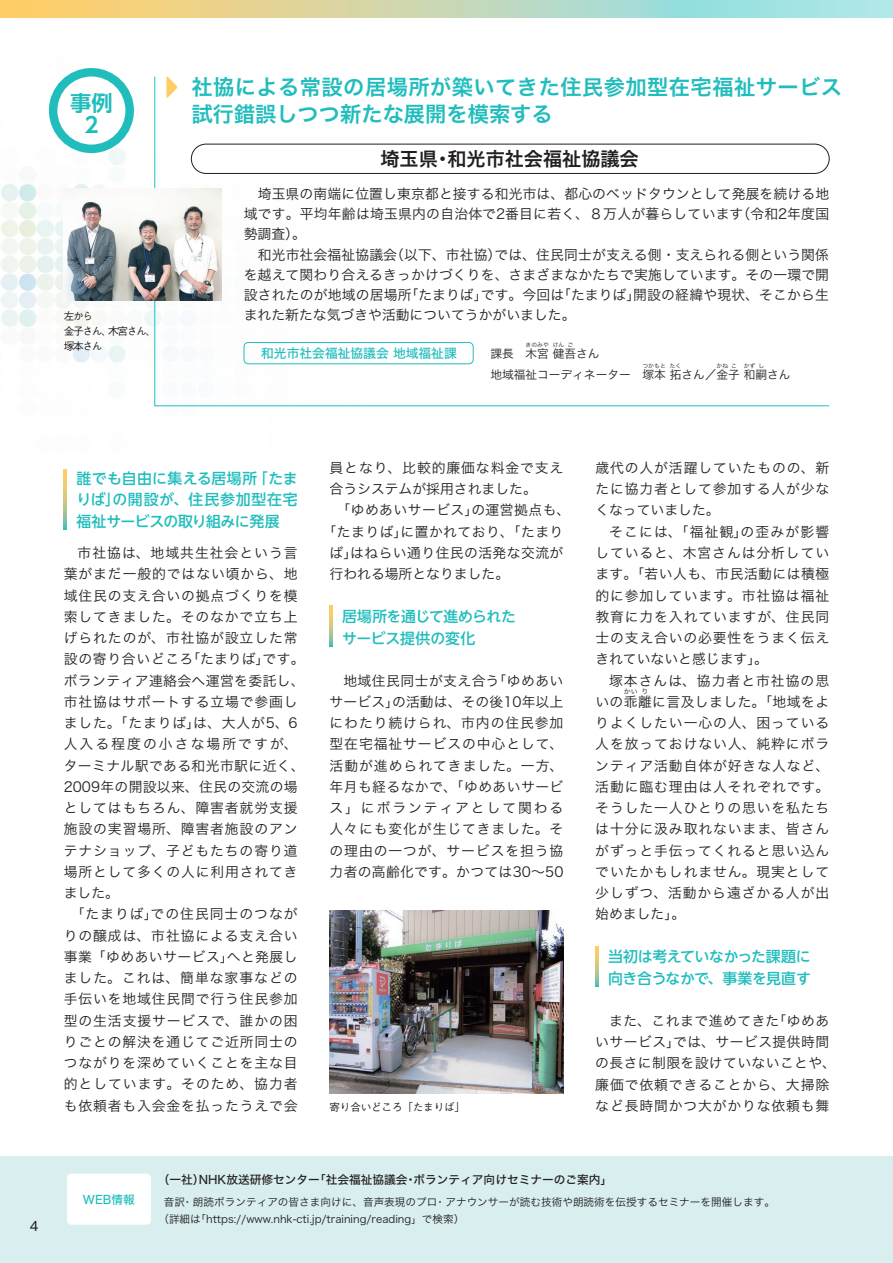
<style>
.page{position:relative;width:893px;height:1263px;background:#fff}
.page>*{position:absolute;margin:0;border:0;box-sizing:border-box;transform-origin:0 0}
.t1{font:21.3px/26.5px "Hira Kaku Std N W6";letter-spacing:.02em;color:#21bdbd}
.t2{font:700 21.3px/22.4px "UD Shin Go NT Pr 6 N De";color:#21bdbd;text-align:center}
.t3{font:19.2px "Hira Kaku Std N W6";color:#231f20}
.t4{font:500 14.85px/21.3px "UD Shin Go NT Pr 6 N";letter-spacing:-.015em;color:#21bdbd}
.t5{font:13.8px/21.3px "Hira Kaku Std N W3";letter-spacing:.06em;color:#231f20;text-align:justify}
.t6{font:13.8px/20.2px "Hira Kaku Std N W3";letter-spacing:.01em;color:#231f20}
.t7{font:13.8px/21.3px "Hira Kaku Std N W3";letter-spacing:.035em;color:#231f20;text-align:center}
.t8{font:13.8px/21.5px "Hira Kaku Std N W3";letter-spacing:.03em;color:#231f20;text-align:right}
.t9{font:13.8px "Hira Kaku Std N W3";color:#231f20}
.t10{font:13.8px "Hira Kaku Std N W3";letter-spacing:.025em;color:#231f20}
.t11{font:13.8px "Hira Kaku Std N W3";letter-spacing:.15em;color:#231f20}
.t12{font:12.75px "Hira Kaku Std N W5";color:#21bdbd}
.t13{font:12.75px "Gothic MB101 Pr 6 N";color:#231f20}
.t14{font:11.7px "Hira Kaku Std N W5";color:#231f20}
.t15{font:11.7px "Hira Kaku Std N W3";color:#231f20}
.t16{font:11.7px "Hira Kaku Std N W5";color:#21bdbd}
.t17{font:10.65px/17px "Hira Kaku Std N W3";color:#231f20}
.t18{font:500 10.65px/14.9px "Gothic BBB Pro";letter-spacing:-.12em;color:#231f20}
.t19{font:500 10.65px "Gothic BBB Pro";letter-spacing:-.02em;color:#231f20}
.t20{font:6.9px "Hira Kaku Std N W3";color:#231f20}
.t21{font:5.85px "Hira Kaku Std N W3";color:#231f20}
</style>
<div class="page">
<div style="left:0;top:1157px;width:893px;height:106px;background:#d8eeef"></div>
<img style="left:0;top:17px;width:461px;height:457px">
<svg style="left:0;top:0;width:893px;height:17px"></svg>
<div style="left:67px;top:1174px;width:84px;height:51px;background:#fff;border-radius:4px"></div>
<svg style="left:330px;top:606px;width:3px;height:40px"></svg>
<svg style="left:595px;top:946px;width:3px;height:40px"></svg>
<svg style="left:64px;top:469px;width:3px;height:60px"></svg>
<svg style="left:154px;top:76px;width:676px;height:330px"></svg>
<svg style="left:166px;top:76px;width:11px;height:22px"></svg>
<div style="left:53px;top:72px;width:77px;height:77px;background:#21bdbd;border-radius:50%"></div>
<div style="left:49px;top:68px;width:85px;height:85px;border:9px solid #21bdbd;border-radius:50%"></div>
<div style="left:57px;top:77px;width:68px;height:68px;background:#fff;border-radius:50%"></div>
<div style="left:244px;top:342px;width:229px;height:22px;border:1px solid #21bdbd;border-radius:4px"></div>
<img style="left:64px;top:188px;width:157px;height:113px">
<img style="left:330px;top:910px;width:233px;height:183px">
<h1 class="t2" style="left:70px;top:91px;width:44px">事例<br>2</h1>
<p class="t18" style="left:64px;top:307px;width:94px">左から<br>金子さん、木宮さん、塚本さん</p>
<h1 class="t1" style="left:191px;top:75px;width:652px">社協による常設の居場所が築いてきた住民参加型在宅福祉サービス試行錯誤しつつ新たな展開を模索する</h1>
<h2 class="t3" style="left:380px;top:144px;width:260px">埼玉県・和光市社会福祉協議会</h2>
<p class="t6" style="left:244px;top:183px;width:587px">　埼玉県の南端に位置し東京都と接する和光市は、都心のベッドタウンとして発展を続ける地域です。平均年齢は埼玉県内の自治体で2番目に若く、８万人が暮らしています（令和2年度国勢調査）。<br>　和光市社会福祉協議会（以下、市社協）では、住民同士が支える側・支えられる側という関係を越えて関わり合えるきっかけづくりを、さまざまなかたちで実施しています。その一環で開設されたのが地域の居場所「たまりば」です。今回は「たまりば」開設の経緯や現状、そこから生まれた新たな気づきや活動についてうかがいました。</p>
<p class="t12" style="left:261px;top:343px;width:197px">和光市社会福祉協議会 地域福祉課</p>
<p class="t21" style="left:525px;top:340px;width:25px">きのみや</p>
<p class="t21" style="left:553px;top:340px;width:13px">けん</p>
<p class="t21" style="left:567px;top:340px;width:7px">ご</p>
<p class="t15" style="left:490px;top:366px;width:302px">地域福祉コーディネーター　塚本拓さん／金子和嗣さん</p>
<p class="t15" style="left:490px;top:344px;width:111px">課長　木宮健吾さん</p>
<p class="t21" style="left:642px;top:361px;width:25px">つかもと</p>
<p class="t21" style="left:670px;top:361px;width:13px">たく</p>
<p class="t21" style="left:716px;top:361px;width:13px">かね</p>
<p class="t21" style="left:731px;top:361px;width:7px">こ</p>
<p class="t21" style="left:744px;top:361px;width:13px">かず</p>
<p class="t21" style="left:758px;top:361px;width:7px">し</p>
<p class="t13" style="left:30px;top:1216px;width:10px">4</p>
<p class="t4" style="left:77px;top:467px;width:223px;text-align:justify">誰でも自由に集える居場所「たまりば」の開設が、住民参加型在宅福祉サービスの取り組みに発展</p>
<p class="t5" style="left:78px;top:542px;width:222px">市社協は、地域共生社会という言</p>
<p class="t5" style="left:64px;top:563px;width:235px">葉がまだ一般的ではない頃から、地</p>
<p class="t5" style="left:64px;top:585px;width:235px">域住民の支え合いの拠点づくりを模</p>
<p class="t5" style="left:64px;top:606px;width:235px">索してきました。そのなかで立ち上</p>
<p class="t5" style="left:64px;top:627px;width:235px">げられたのが、市社協が設立した常</p>
<p class="t5" style="left:64px;top:648px;width:242px">設の寄り合いどころ「たまりば」です。</p>
<p class="t8" style="left:64px;top:669px;width:242px">ボランティア連絡会へ運営を委託し、</p>
<p class="t5" style="left:64px;top:691px;width:235px">市社協はサポートする立場で参画し</p>
<p class="t5" style="left:64px;top:712px;width:235px">ました。「たまりば」は、大人が5、6</p>
<p class="t11" style="left:64px;top:734px;width:235px">人入る程度の小さな場所ですが、</p>
<p class="t8" style="left:64px;top:754px;width:242px">ターミナル駅である和光市駅に近く、</p>
<p class="t10" style="left:64px;top:776px;width:235px">2009年の開設以来、住民の交流の場</p>
<p class="t5" style="left:64px;top:797px;width:235px">としてはもちろん、障害者就労支援</p>
<p class="t5" style="left:64px;top:818px;width:235px">施設の実習場所、障害者施設のアン</p>
<p class="t5" style="left:64px;top:840px;width:235px">テナショップ、子どもたちの寄り道</p>
<p class="t5" style="left:64px;top:861px;width:235px">場所として多くの人に利用されてき</p>
<p class="t5" style="left:64px;top:882px;width:57px">ました。</p>
<p class="t5" style="left:71px;top:903px;width:228px">「たまりば」での住民同士のつなが</p>
<p class="t5" style="left:64px;top:925px;width:235px">りの醸成は、市社協による支え合い</p>
<p class="t8" style="left:64px;top:946px;width:235px">事業「ゆめあいサービス」へと発展し</p>
<p class="t5" style="left:64px;top:967px;width:235px">ました。これは、簡単な家事などの</p>
<p class="t5" style="left:64px;top:988px;width:235px">手伝いを地域住民間で行う住民参加</p>
<p class="t5" style="left:64px;top:1010px;width:235px">型の生活支援サービスで、誰かの困</p>
<p class="t5" style="left:64px;top:1031px;width:235px">りごとの解決を通じてご近所同士の</p>
<p class="t5" style="left:64px;top:1052px;width:235px">つながりを深めていくことを主な目</p>
<p class="t5" style="left:64px;top:1073px;width:235px">的としています。そのため、協力者</p>
<p class="t5" style="left:64px;top:1095px;width:235px">も依頼者も入会金を払ったうえで会</p>
<p class="t5" style="left:330px;top:457px;width:235px">員となり、比較的廉価な料金で支え</p>
<p class="t9" style="left:330px;top:478px;width:209px">合うシステムが採用されました。</p>
<p class="t7" style="left:336px;top:499px;width:235px">「ゆめあいサービス」の運営拠点も、</p>
<p class="t7" style="left:323px;top:521px;width:242px">「たまりば」に置かれており、「たまり</p>
<p class="t8" style="left:330px;top:542px;width:235px">ば」はねらい通り住民の活発な交流が</p>
<p class="t9" style="left:330px;top:563px;width:181px">行われる場所となりました。</p>
<p class="t4" style="left:342px;top:605px;width:175px">居場所を通じて進められたサービス提供の変化</p>
<p class="t5" style="left:330px;top:670px;width:235px;text-indent:14px">地域住民同士が支え合う「ゆめあいサービス」の活動は、その後10年以上にわたり続けられ、市内の住民参加型在宅福祉サービスの中心として、活動が進められてきました。一方、年月も経るなかで、「ゆめあいサービス」にボランティアとして関わる人々にも変化が生じてきました。その理由の一つが、サービスを担う協力者の高齢化です。かつては30～50</p>
<p class="t19" style="left:330px;top:1099px;width:137px">寄り合いどころ「たまりば」</p>
<p class="t5" style="left:595px;top:457px;width:235px">歳代の人が活躍していたものの、新たに協力者として参加する人が少なくなっていました。</p>
<p class="t5" style="left:595px;top:521px;width:235px;text-indent:14px">そこには、「福祉観」の歪みが影響していると、木宮さんは分析しています。「若い人も、市民活動には積極的に参加しています。市社協は福祉教育に力を入れていますが、住民同士の支え合いの必要性をうまく伝えきれていないと感じます」。</p>
<p class="t8" style="left:595px;top:669px;width:235px">塚本さんは、協力者と市社協の思いの乖離に言及しました。「地域をよ</p>
<p class="t20" style="left:624px;top:686px;width:15px">かい</p>
<p class="t20" style="left:641px;top:686px;width:8px">り</p>
<p class="t5" style="left:595px;top:712px;width:235px">りよくしたい一心の人、困っている人を放っておけない人、純粋にボランティア活動自体が好きな人など、活動に臨む理由は人それぞれです。そうした一人ひとりの思いを私たちは十分に汲み取れないまま、皆さんがずっと手伝ってくれると思い込んでいたかもしれません。現実として少しずつ、活動から遠ざかる人が出始めました」。</p>
<p class="t4" style="left:608px;top:946px;width:204px">当初は考えていなかった課題に向き合うなかで、事業を見直す</p>
<p class="t7" style="left:595px;top:1010px;width:242px">また、これまで進めてきた「ゆめあ<br>いサービス」では、サービス提供時間の長さに制限を設けていないことや、廉価で依頼できることから、大掃除など長時間かつ大がかりな依頼も舞</p>
<p class="t16" style="left:83px;top:1190px;width:53px">WEB情報</p>
<p class="t14" style="left:158px;top:1171px;width:456px">（一社）NHK放送研修センター「社会福祉協議会・ボランティア向けセミナーのご案内」</p>
<p class="t17" style="left:158px;top:1194px;width:618px;text-indent:5px">音訳・朗読ボランティアの皆さま向けに、音声表現のプロ・アナウンサーが読む技術や朗読術を伝授するセミナーを開催します。（詳細は「https://www.nhk-cti.jp/training/reading」で検索）</p>
</div>
